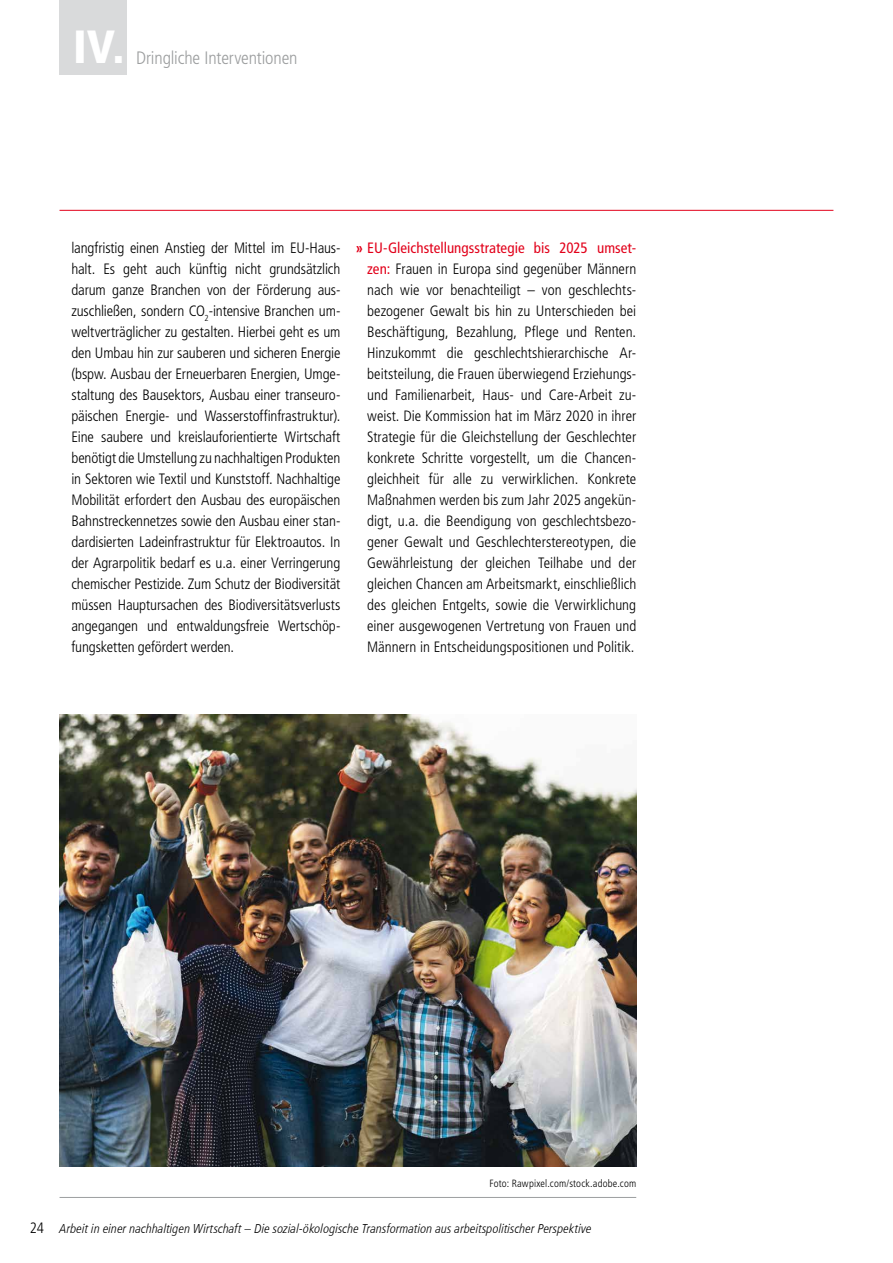
<style>
.page{position:relative;width:893px;height:1263px;background:#fff}
.page>*{position:absolute;margin:0;border:0;box-sizing:border-box;transform-origin:0 0}
.t1{font:900 condensed 46.5px "Frutiger LT Std";color:#fff}
.t2{font:300 condensed 18px "Frutiger LT Std";letter-spacing:-.01em;color:#9c9e9f}
.t3{font:300 condensed 15px/21px "Frutiger LT Std";color:#000;text-align:justify}
.t4{font:italic 300 condensed 12.75px "Frutiger LT Com";letter-spacing:.005em;color:#000}
.t5{font:300 condensed 10.5px "Frutiger LT Std";letter-spacing:.015em;color:#000}
.s1{font-weight:700;color:#e2001a}
.s2{font-weight:400;color:#e2001a}
.s3{font-family:"Frutiger LT Std";font-style:normal;font-size:15px}
</style>
<div class="page">
<hr style="left:60px;top:210px;width:773px;height:1px;background:#e2001a">
<img style="left:60px;top:715px;width:576px;height:451px">
<hr style="left:60px;top:1197px;width:576px;height:1px;background:#9c9e9f">
<div style="left:60px;top:0;width:67px;height:74px;background:#d9dadb"></div>
<h1 class="t1" style="left:73px;top:19px;width:53px">IV.</h1>
<p class="t2" style="left:136px;top:47px;width:163px">Dringliche Interventionen</p>
<p class="t3" style="left:71px;top:237px;width:271px">langfristig einen Anstieg der Mittel im EU-Haus&shy;halt. Es geht auch künftig nicht grundsätzlich darum ganze Branchen von der Förderung aus&shy;zuschließen, sondern CO<sub>2</sub>-intensive Branchen um&shy;weltverträglicher zu gestalten. Hierbei geht es um den Umbau hin zur sauberen und sicheren Energie (bspw. Ausbau der Erneuerbaren Energien, Umge&shy;staltung des Bausektors, Ausbau einer transeuro&shy;päischen Energie- und Wasserstoffinfrastruktur).<br>Eine saubere und kreislauforientierte Wirtschaft benötigt die Umstellung zu nachhaltigen Produkten in Sektoren wie Textil und Kunststoff. Nachhaltige Mobilität erfordert den Ausbau des europäischen Bahnstreckennetzes sowie den Ausbau einer stan&shy;dardisierten Ladeinfrastruktur für Elektroautos. In der Agrarpolitik bedarf es u.a. einer Verringerung chemischer Pestizide. Zum Schutz der Biodiversität müssen Hauptursachen des Biodiversitätsverlusts angegangen und entwaldungsfreie Wertschöp&shy;fungsketten gefördert werden.</p>
<p class="t3" style="left:367px;top:237px;width:271px;text-indent:-12px"><span class="s1">»</span> <span class="s2">EU-Gleichstellungsstrategie bis 2025 umset&shy;zen:</span> Frauen in Europa sind gegenüber Männern nach wie vor benachteiligt – von geschlechts&shy;bezogener Gewalt bis hin zu Unterschieden bei Beschäftigung, Bezahlung, Pflege und Renten.<br>Hinzukommt die geschlechtshierarchische Ar&shy;beitsteilung, die Frauen überwiegend Erziehungs&shy;und Familienarbeit, Haus- und Care-Arbeit zu&shy;weist. Die Kommission hat im März 2020 in ihrer Strategie für die Gleichstellung der Geschlechter konkrete Schritte vorgestellt, um die Chancen&shy;gleichheit für alle zu verwirklichen. Konkrete Maßnahmen werden bis zum Jahr 2025 angekün&shy;digt, u.a. die Beendigung von geschlechtsbezo&shy;gener Gewalt und Geschlechterstereotypen, die Gewährleistung der gleichen Teilhabe und der gleichen Chancen am Arbeitsmarkt, einschließlich des gleichen Entgelts, sowie die Verwirklichung einer ausgewogenen Vertretung von Frauen und Männern in Entscheidungspositionen und Politik.</p>
<p class="t5" style="left:489px;top:1177px;width:148px">Foto: Rawpixel.com/stock.adobe.com</p>
<p class="t4" style="left:30px;top:1221px;width:563px"><span class="s3">24</span> Arbeit in einer nachhaltigen Wirtschaft – Die sozial-ökologische Transformation aus arbeitspolitischer Perspektive</p>
</div>
